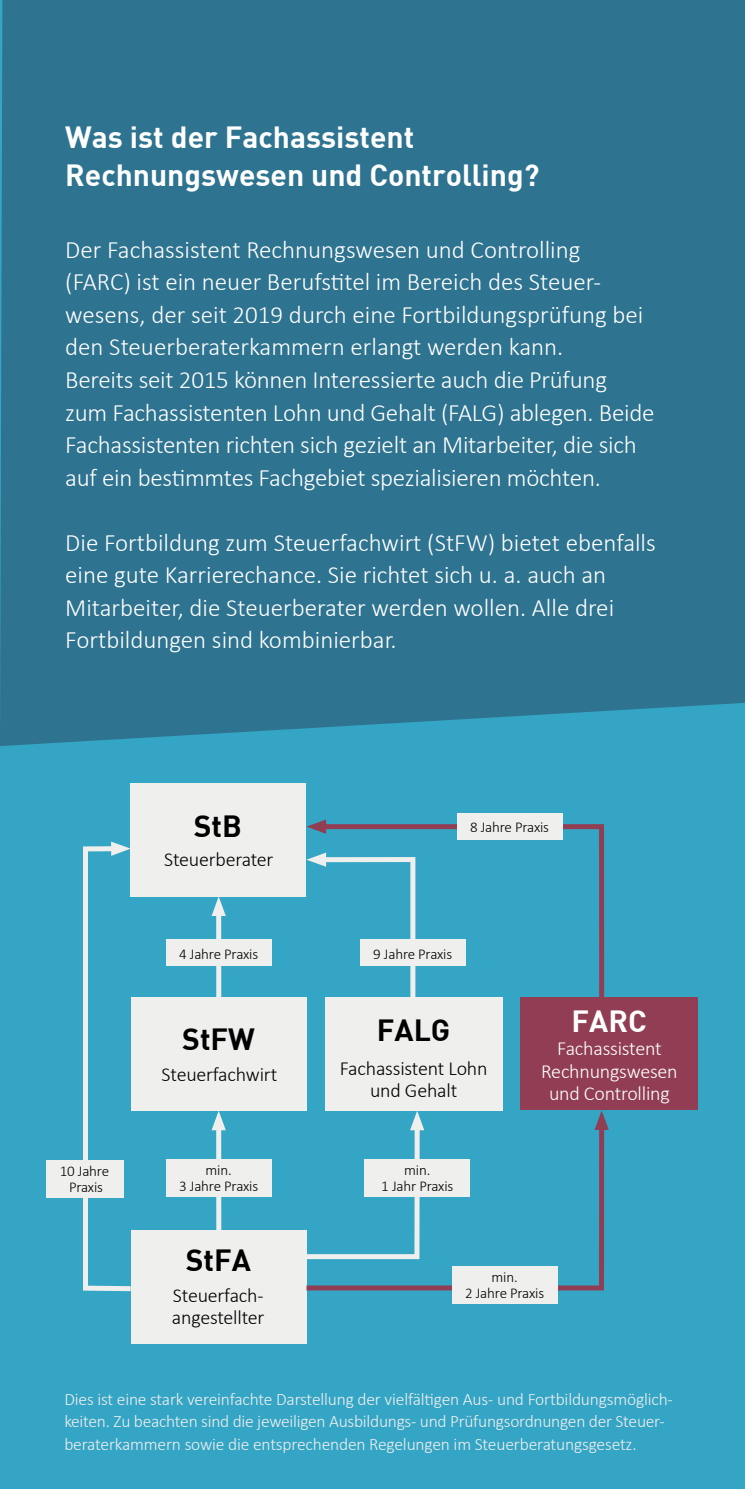
<style>
.page{position:relative;width:745px;height:1489px;background:#fff}
.page>*{position:absolute;margin:0;border:0;box-sizing:border-box;transform-origin:0 0}
.t1{font:700 30px/37.5px "DIN";color:#fff}
.t2{font:700 30px "DIN";color:#000}
.t3{font:300 25px/32.5px "Calibri";color:#fff}
.t4{font:300 20px/22.5px "Calibri";letter-spacing:-.01em;color:#000}
.t5{font:300 20px/22.5px "Calibri";letter-spacing:-.01em;color:#fff;text-align:center}
.t6{font:300 17.5px/22.5px "Calibri";letter-spacing:-.01em;color:#efefee}
.t7{font:300 15px/16.2px "Calibri";letter-spacing:-.01em;color:#000;text-align:center}
</style>
<div class="page">
<div style="left:0;top:0;width:744px;height:1488px;background:#35a5c5"></div>
<div style="left:0;top:0;width:744px;height:746px;background:#2e7390"></div>
<svg style="left:298px;top:1110px;width:126px;height:9px"></svg>
<div style="left:131px;top:783px;width:174px;height:113px;background:#efefee"></div>
<div style="left:132px;top:997px;width:175px;height:113px;background:#efefee"></div>
<div style="left:131px;top:1230px;width:175px;height:113px;background:#efefee"></div>
<div style="left:325px;top:997px;width:176px;height:113px;background:#efefee"></div>
<svg style="left:80px;top:841px;width:56px;height:451px"></svg>
<div style="left:519px;top:997px;width:177px;height:113px;background:#913e54"></div>
<svg style="left:306px;top:1119px;width:300px;height:173px"></svg>
<svg style="left:594px;top:1110px;width:14px;height:19px"></svg>
<svg style="left:316px;top:821px;width:289px;height:181px"></svg>
<svg style="left:306px;top:819px;width:20px;height:14px"></svg>
<div style="left:216px;top:910px;width:5px;height:111px;background:#efefee"></div>
<svg style="left:211px;top:896px;width:15px;height:19px"></svg>
<div style="left:216px;top:1125px;width:5px;height:115px;background:#efefee"></div>
<svg style="left:211px;top:1110px;width:15px;height:20px"></svg>
<div style="left:451px;top:1266px;width:106px;height:37px;background:#efefee"></div>
<div style="left:456px;top:812px;width:106px;height:27px;background:#efefee"></div>
<div style="left:166px;top:1159px;width:105px;height:37px;background:#efefee"></div>
<div style="left:364px;top:1159px;width:105px;height:37px;background:#efefee"></div>
<div style="left:166px;top:939px;width:105px;height:27px;background:#efefee"></div>
<div style="left:360px;top:939px;width:105px;height:27px;background:#efefee"></div>
<div style="left:46px;top:1159px;width:77px;height:38px;background:#efefee"></div>
<hr style="left:0;top:0;width:183px;height:1px;background:#f02f90">
<p class="t1" style="left:65px;top:117px;width:475px">Was ist der Fachassistent<br>Rechnungswesen und Controlling?</p>
<p class="t3" style="left:65px;top:233px;width:590px">Der Fachassistent Rechnungswesen und Controlling<br>(FARC) ist ein neuer Berufstitel im Bereich des Steuer&shy;wesens, der seit 2019 durch eine Fortbildungsprüfung bei den Steuerberaterkammern erlangt werden kann.<br>Bereits seit 2015 können Interessierte auch die Prüfung zum Fachassistenten Lohn und Gehalt (FALG) ablegen. Beide Fachassistenten richten sich gezielt an Mitarbeiter, die sich auf ein bestimmtes Fachgebiet spezialisieren möchten.</p>
<p class="t3" style="left:65px;top:526px;width:591px">Die Fortbildung zum Steuerfachwirt (StFW) bietet ebenfalls eine gute Karrierechance. Sie richtet sich u. a. auch an Mitarbeiter, die Steuerberater werden wollen. Alle drei Fortbildungen sind kombinierbar.</p>
<p class="t2" style="left:194px;top:806px;width:50px">StB</p>
<p class="t4" style="left:164px;top:847px;width:111px">Steuerberater</p>
<p class="t7" style="left:469px;top:818px;width:80px">8 Jahre Praxis</p>
<p class="t7" style="left:179px;top:945px;width:80px">4 Jahre Praxis</p>
<p class="t7" style="left:373px;top:945px;width:80px">9 Jahre Praxis</p>
<p class="t7" style="left:60px;top:1162px;width:51px">10 Jahre<br>Praxis</p>
<p class="t2" style="left:182px;top:1019px;width:74px">StFW</p>
<p class="t4" style="left:161px;top:1062px;width:117px">Steuerfachwirt</p>
<p class="t2" style="left:376px;top:1010px;width:75px">FALG</p>
<p class="t4" style="left:339px;top:1056px;width:149px;text-align:center">Fachassistent Lohn und Gehalt</p>
<p class="t7" style="left:179px;top:1161px;width:80px">min.<br>3 Jahre Praxis</p>
<p class="t7" style="left:381px;top:1161px;width:73px">min.<br>1 Jahr Praxis</p>
<p class="t1" style="left:571px;top:1000px;width:77px">FARC</p>
<p class="t5" style="left:541px;top:1037px;width:138px">Fachassistent<br>Rechnungswesen und Controlling</p>
<p class="t2" style="left:186px;top:1240px;width:67px">StFA</p>
<p class="t4" style="left:172px;top:1283px;width:94px">Steuerfach&shy;angestellter</p>
<p class="t7" style="left:464px;top:1268px;width:80px">min.<br>2 Jahre Praxis</p>
<p class="t6" style="left:64px;top:1387px;width:609px">Dies ist eine stark vereinfachte Darstellung der vielfältigen Aus- und Fortbildungsmöglich&shy;keiten. Zu beachten sind die jeweiligen Ausbildungs- und Prüfungsordnungen der Steuer&shy;beraterkammern sowie die entsprechenden Regelungen im Steuerberatungsgesetz.</p>
</div>
